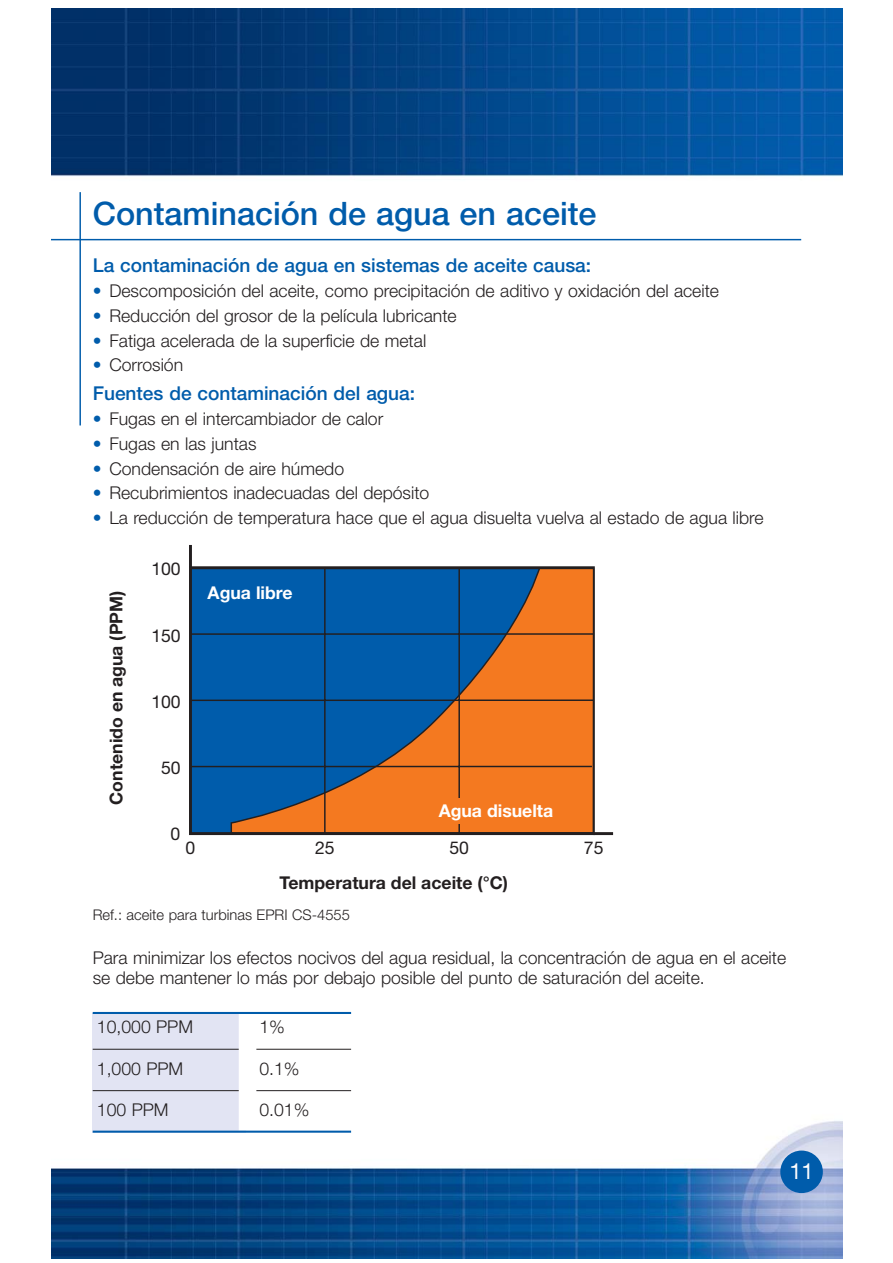
<style>
.page{position:relative;width:893px;height:1263px;background:#fff}
.page>*{position:absolute;margin:0;border:0;box-sizing:border-box;transform-origin:0 0}
.t1{font:500 32.4px "Helvetica Neue";color:#005cab}
.t2{font:22.05px "Helvetica Neue";color:#fff}
.t3{font:500 19.05px "Helvetica Neue";color:#005cab}
.t4{font:300 17.7px/20.5px "Helvetica Neue";color:#231f20}
.t5{font:700 17.7px "Helvetica Neue";color:#231f20}
.t6{font:700 17.7px "Helvetica Neue";color:#fff}
.t7{font:17.7px "Helvetica Neue";color:#231f20}
.t8{font:300 14.7px "Helvetica Neue";color:#231f20}
.s1{color:#005cab}
</style>
<div class="page">
<img style="left:51px;top:9px;width:792px;height:232px">
<img style="left:51px;top:1114px;width:792px;height:145px">
<hr style="left:79px;top:192px;width:2px;height:233px;background:#005cab">
<hr style="left:51px;top:239px;width:750px;height:1px;background:#005cab">
<div style="left:780px;top:1151px;width:43px;height:42px;background:#005cab;border-radius:50%"></div>
<hr style="left:593px;top:832px;width:20px;height:3px;background:#231f20">
<div style="left:190px;top:568px;width:403px;height:266px;background:#005cab"></div>
<svg style="left:230px;top:567px;width:365px;height:267px"></svg>
<hr style="left:189px;top:545px;width:3px;height:23px;background:#231f20">
<hr style="left:324px;top:568px;width:2px;height:267px;background:#231f20">
<hr style="left:458px;top:568px;width:2px;height:267px;background:#231f20">
<hr style="left:190px;top:633px;width:404px;height:2px;background:#231f20">
<hr style="left:190px;top:766px;width:402px;height:1px;background:#231f20">
<hr style="left:190px;top:700px;width:404px;height:1px;background:#231f20">
<div style="left:417px;top:798px;width:79px;height:26px;background:#f47920"></div>
<div style="left:93px;top:1013px;width:153px;height:119px;background:#e2e4f3"></div>
<hr style="left:93px;top:1049px;width:258px;height:1px;background:#231f20">
<hr style="left:93px;top:1090px;width:258px;height:1px;background:#231f20">
<div style="left:239px;top:1013px;width:17px;height:118px;background:#fff"></div>
<hr style="left:93px;top:1012px;width:258px;height:2px;background:#005cab">
<hr style="left:93px;top:1131px;width:258px;height:2px;background:#005cab">
<h1 class="t1" style="left:93px;top:202px;width:505px">Contaminación de agua en aceite</h1>
<p class="t3" style="left:93px;top:259px;width:500px">La contaminación de agua en sistemas de aceite causa:</p>
<p class="t4" style="left:93px;top:282px;width:628px"><span class="s1">•</span> Descomposición del aceite, como precipitación de aditivo y oxidación del aceite</p>
<p class="t4" style="left:93px;top:307px;width:365px"><span class="s1">•</span> Reducción del grosor de la película lubricante</p>
<p class="t4" style="left:93px;top:332px;width:335px"><span class="s1">•</span> Fatiga acelerada de la superficie de metal</p>
<p class="t4" style="left:93px;top:357px;width:92px"><span class="s1">•</span> Corrosión</p>
<p class="t3" style="left:93px;top:387px;width:324px">Fuentes de contaminación del agua:</p>
<p class="t4" style="left:93px;top:410px;width:292px"><span class="s1">•</span> Fugas en el intercambiador de calor</p>
<p class="t4" style="left:93px;top:435px;width:165px"><span class="s1">•</span> Fugas en las juntas</p>
<p class="t4" style="left:93px;top:460px;width:253px"><span class="s1">•</span> Condensación de aire húmedo</p>
<p class="t4" style="left:93px;top:484px;width:338px"><span class="s1">•</span> Recubrimientos inadecuadas del depósito</p>
<p class="t4" style="left:93px;top:509px;width:672px"><span class="s1">•</span> La reducción de temperatura hace que el agua disuelta vuelva al estado de agua libre</p>
<p class="t5" style="left:110px;top:805px;width:215px;rotate:-90deg">Contenido en agua (PPM)</p>
<p class="t7" style="left:151px;top:559px;width:31px">100</p>
<p class="t7" style="left:151px;top:625px;width:31px">150</p>
<p class="t7" style="left:151px;top:691px;width:31px">100</p>
<p class="t6" style="left:208px;top:586px;width:86px">Agua libre</p>
<p class="t7" style="left:161px;top:757px;width:21px">50</p>
<p class="t7" style="left:170px;top:824px;width:11px">0</p>
<p class="t7" style="left:186px;top:838px;width:11px">0</p>
<p class="t6" style="left:439px;top:804px;width:116px">Agua disuelta</p>
<p class="t7" style="left:315px;top:838px;width:21px">25</p>
<p class="t7" style="left:449px;top:838px;width:21px">50</p>
<p class="t7" style="left:584px;top:838px;width:21px">75</p>
<p class="t5" style="left:279px;top:876px;width:230px">Temperatura del aceite (°C)</p>
<p class="t8" style="left:93px;top:910px;width:259px">Ref.: aceite para turbinas EPRI CS-4555</p>
<p class="t4" style="left:93px;top:949px;width:695px">Para minimizar los efectos nocivos del agua residual, la concentración de agua en el aceite se debe mantener lo más por debajo posible del punto de saturación del aceite.</p>
<p class="t4" style="left:97px;top:1018px;width:98px">10,000 PPM</p>
<p class="t4" style="left:259px;top:1018px;width:27px">1%</p>
<p class="t4" style="left:97px;top:1060px;width:88px">1,000 PPM</p>
<p class="t4" style="left:259px;top:1060px;width:42px">0.1%</p>
<p class="t4" style="left:97px;top:1101px;width:73px">100 PPM</p>
<p class="t4" style="left:259px;top:1101px;width:51px">0.01%</p>
<p class="t2" style="left:789px;top:1163px;width:26px">11</p>
</div>
